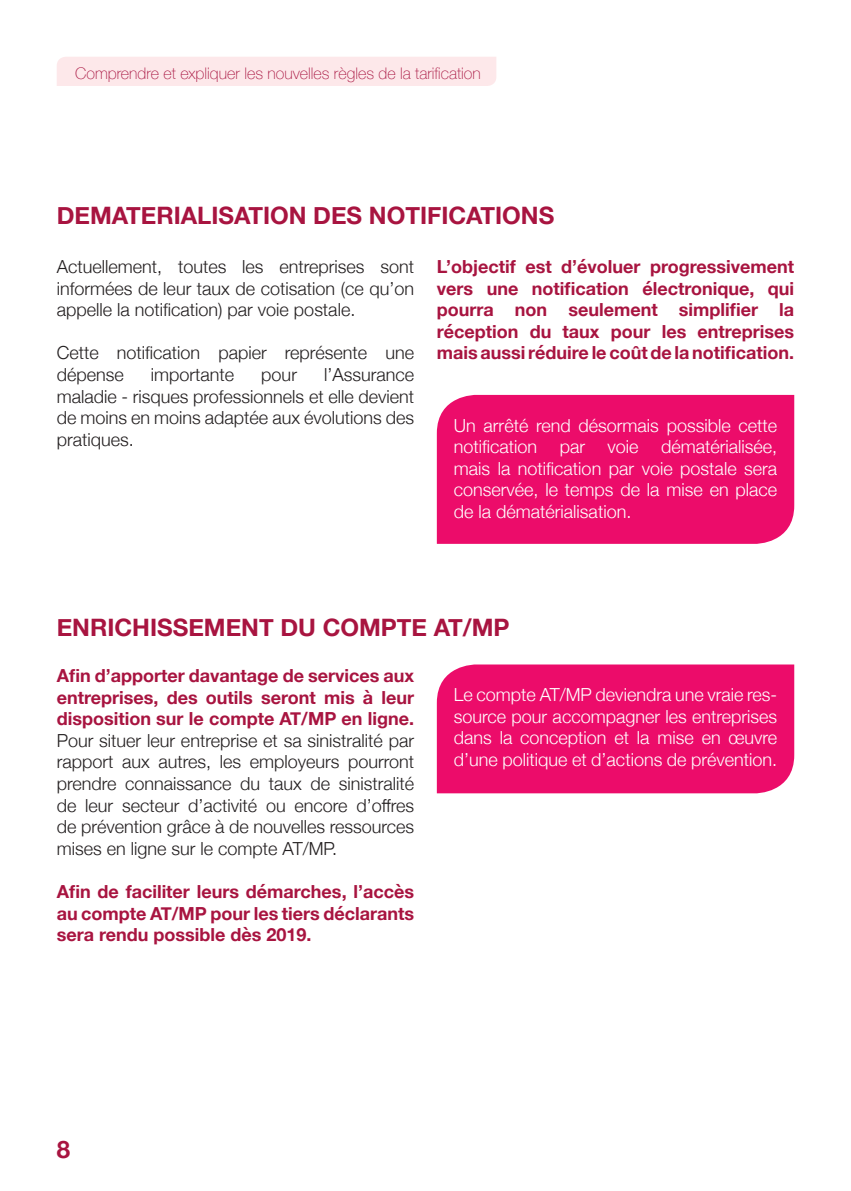
<style>
.page{position:relative;width:851px;height:1191px;background:#fff}
.page>*{position:absolute;margin:0;border:0;box-sizing:border-box;transform-origin:0 0}
.t1{font:700 24px "Helvetica Neue";color:#a81440}
.t2{font:300 18px/21.6px "Helvetica Neue";color:#231f20;text-align:justify}
.t3{font:700 18px/21.6px "Helvetica Neue";color:#a81440;text-align:justify}
.t4{font:300 18px/21.6px "Helvetica Neue";color:#fff;text-align:justify}
.t5{font:100 16px "Helvetica Neue";color:#a81440}
</style>
<div class="page">
<div style="left:57px;top:57px;width:439px;height:29px;background:#fde8ea"></div>
<div style="left:437px;top:395px;width:357px;height:149px;background:#ec0c6a"></div>
<div style="left:437px;top:664px;width:357px;height:129px;background:#ec0c6a"></div>
<p class="t5" style="left:75px;top:61px;width:407px">Comprendre et expliquer les nouvelles règles de la tarification</p>
<h1 class="t1" style="left:57px;top:196px;width:499px">DEMATERIALISATION DES NOTIFICATIONS</h1>
<p class="t2" style="left:57px;top:254px;width:359px">Actuellement, toutes les entreprises sont informées de leur taux de cotisation (ce qu’on appelle la notification) par voie postale.</p>
<p class="t2" style="left:57px;top:341px;width:359px">Cette notification papier représente une dépense</p>
<p class="t2" style="left:57px;top:362px;width:359px;text-indent:267px">l’Assurance maladie - risques professionnels et elle devient de moins en moins adaptée aux évolutions des pratiques.</p>
<p class="t2" style="left:151px;top:362px;width:85px">importante</p>
<p class="t2" style="left:261px;top:362px;width:37px">pour</p>
<p class="t3" style="left:437px;top:256px;width:359px">L’objectif est d’évoluer progressivement vers une notification électronique, qui pourra non seulement simplifier la réception du taux pour les entreprises mais aussi réduire le coût de la notification.</p>
<p class="t4" style="left:454px;top:413px;width:325px">Un arrêté rend désormais possible cette notification par voie dématérialisée, mais la notification par voie postale sera conservée, le temps de la mise en place de la dématérialisation.</p>
<h1 class="t1" style="left:57px;top:608px;width:454px">ENRICHISSEMENT DU COMPTE AT/MP</h1>
<p class="t3" style="left:57px;top:665px;width:359px">Afin d’apporter davantage de services aux entreprises, des outils seront mis à leur disposition sur le compte AT/MP en ligne.</p>
<p class="t2" style="left:57px;top:728px;width:359px">Pour situer leur entreprise et sa sinistralité par rapport aux autres, les employeurs pourront prendre connaissance du taux de sinistralité de leur secteur d’activité ou encore d’offres de prévention grâce à de nouvelles ressources mises en ligne sur le compte AT/MP.</p>
<p class="t3" style="left:57px;top:881px;width:359px">Afin de faciliter leurs démarches, l’accès au compte AT/MP pour les tiers déclarants sera rendu possible dès 2019.</p>
<p class="t4" style="left:454px;top:682px;width:325px">Le compte AT/MP deviendra une vraie res&shy;source pour accompagner les entreprises dans la conception et la mise en œuvre d’une politique et d’actions de prévention.</p>
<h1 class="t1" style="left:57px;top:1130px;width:15px">8</h1>
</div>
